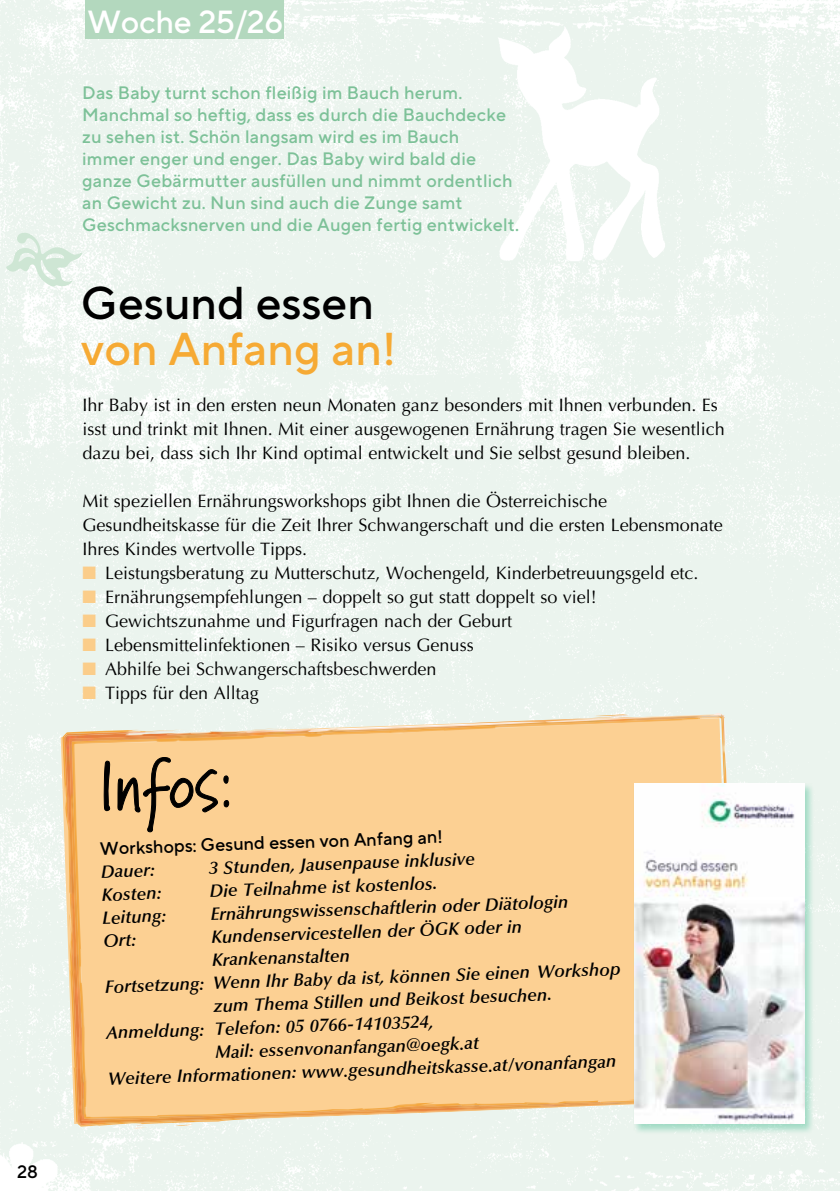
<style>
.page{position:relative;width:840px;height:1191px;background:#fff}
.page>*{position:absolute;margin:0;border:0;box-sizing:border-box;transform-origin:0 0}
.t1{font:70.2px "Marydale";color:#000}
.t2{font:500 46px "TT Norms Pro";color:#f6aa34}
.t3{font:500 46px "TT Norms Pro";color:#000}
.t4{font:500 32px "TT Norms Pro";letter-spacing:-.01em;color:#fff}
.t5{font:18px/24px "Optima LT Std";color:#000}
.t6{font:italic 600 18px "Optima LT Std";color:#000}
.t7{font:500 18px/22px "TT Norms Pro";letter-spacing:.01em;color:#7dc198}
.t8{font:500 18px "TT Norms Pro";color:#000}
.s1{color:#fbcd8a}
</style>
<div class="page">
<img style="left:0;top:0;width:839px;height:1191px">
<img style="left:0;top:1134px;width:60px;height:57px">
<div style="left:85px;top:0;width:198px;height:39px;background:#b3d8be"></div>
<img style="left:491px;top:19px;width:176px;height:248px">
<img style="left:126px;top:713px;width:595px;height:2px">
<img style="left:66px;top:715px;width:655px;height:408px">
<img style="left:462px;top:717px;width:155px;height:6px">
<img style="left:471px;top:719px;width:111px;height:4px">
<img style="left:474px;top:719px;width:101px;height:4px">
<img style="left:730px;top:720px;width:1px;height:62px">
<img style="left:723px;top:718px;width:7px;height:64px">
<img style="left:725px;top:765px;width:3px;height:17px">
<svg style="left:597px;top:716px;width:43px;height:3px"></svg>
<img style="left:253px;top:728px;width:60px;height:2px">
<svg style="left:70px;top:904px;width:3px;height:26px"></svg>
<svg style="left:131px;top:1122px;width:19px;height:7px"></svg>
<svg style="left:174px;top:1120px;width:22px;height:5px"></svg>
<div style="left:632px;top:782px;width:182px;height:352px;background:#00a56c;opacity:.32"></div>
<img style="left:634px;top:783px;width:170px;height:341px">
<svg style="left:5px;top:230px;width:77px;height:62px"></svg>
<p class="t8" style="left:17px;top:1160px;width:22px">28</p>
<h3 class="t4" style="left:88px;top:1px;width:197px">Woche 25/26</h3>
<p class="t7" style="left:82px;top:81px;width:438px">Das Baby turnt schon fleißig im Bauch herum.<br>Manchmal so heftig, dass es durch die Bauchdecke zu sehen ist. Schön langsam wird es im Bauch<br>immer enger und enger. Das Baby wird bald die ganze Gebärmutter ausfüllen und nimmt ordentlich an Gewicht zu. Nun sind auch die Zunge samt Geschmacksnerven und die Augen fertig entwickelt.</p>
<h2 class="t3" style="left:81px;top:273px;width:294px">Gesund essen</h2>
<h2 class="t2" style="left:81px;top:319px;width:317px">von Anfang an!</h2>
<p class="t5" style="left:82px;top:393px;width:643px">Ihr Baby ist in den ersten neun Monaten ganz besonders mit Ihnen verbunden. Es isst und trinkt mit Ihnen. Mit einer ausgewogenen Ernährung tragen Sie wesentlich dazu bei, dass sich Ihr Kind optimal entwickelt und Sie selbst gesund bleiben.</p>
<p class="t5" style="left:82px;top:489px;width:641px">Mit speziellen Ernährungsworkshops gibt Ihnen die Österreichische<br>Gesundheitskasse für die Zeit Ihrer Schwangerschaft und die ersten Lebensmonate<br>Ihres Kindes wertvolle Tipps.</p>
<p class="t5" style="left:82px;top:561px;width:617px"><span class="s1">■</span> Leistungsberatung zu Mutterschutz, Wochengeld, Kinderbetreuungsgeld etc.</p>
<p class="t5" style="left:82px;top:585px;width:515px"><span class="s1">■</span> Ernährungsempfehlungen – doppelt so gut statt doppelt so viel!</p>
<p class="t5" style="left:82px;top:609px;width:431px"><span class="s1">■</span> Gewichtszunahme und Figurfragen nach der Geburt</p>
<p class="t5" style="left:82px;top:633px;width:392px"><span class="s1">■</span> Lebensmittelinfektionen – Risiko versus Genuss</p>
<p class="t5" style="left:82px;top:657px;width:355px"><span class="s1">■</span> Abhilfe bei Schwangerschaftsbeschwerden</p>
<p class="t5" style="left:82px;top:681px;width:178px"><span class="s1">■</span> Tipps für den Alltag</p>
<h1 class="t1" style="left:96px;top:744px;width:138px;rotate:-2deg">Infos:</h1>
<p class="t8" style="left:99px;top:837px;width:344px;rotate:-2deg">Workshops: Gesund essen von Anfang an!</p>
<p class="t6" style="left:100px;top:861px;width:55px;rotate:-2deg">Dauer:</p>
<p class="t6" style="left:208px;top:857px;width:268px;rotate:-2deg">3 Stunden, Jausenpause inklusive</p>
<p class="t6" style="left:101px;top:884px;width:62px;rotate:-2deg">Kosten:</p>
<p class="t6" style="left:209px;top:880px;width:229px;rotate:-2deg">Die Teilnahme ist kostenlos.</p>
<p class="t6" style="left:102px;top:907px;width:65px;rotate:-2deg">Leitung:</p>
<p class="t6" style="left:210px;top:903px;width:359px;rotate:-2deg">Ernährungswissenschaftlerin oder Diätologin</p>
<p class="t6" style="left:211px;top:926px;width:312px;rotate:-2deg">Kundenservicestellen der ÖGK oder in</p>
<p class="t6" style="left:211px;top:949px;width:139px;rotate:-2deg">Krankenanstalten</p>
<p class="t6" style="left:104px;top:976px;width:517px;rotate:-2deg">Fortsetzung: Wenn Ihr Baby da ist, können Sie einen Workshop</p>
<p class="t6" style="left:103px;top:930px;width:34px;rotate:-2deg">Ort:</p>
<p class="t6" style="left:213px;top:995px;width:340px;rotate:-2deg">zum Thema Stillen und Beikost besuchen.</p>
<p class="t6" style="left:106px;top:1022px;width:329px;rotate:-2deg">Anmeldung: Telefon: 05 0766-14103524,</p>
<p class="t6" style="left:215px;top:1041px;width:265px;rotate:-2deg">Mail: essenvonanfangan@oegk.at</p>
<p class="t6" style="left:108px;top:1068px;width:509px;rotate:-2deg">Weitere Informationen: www.gesundheitskasse.at/vonanfangan</p>
</div>
